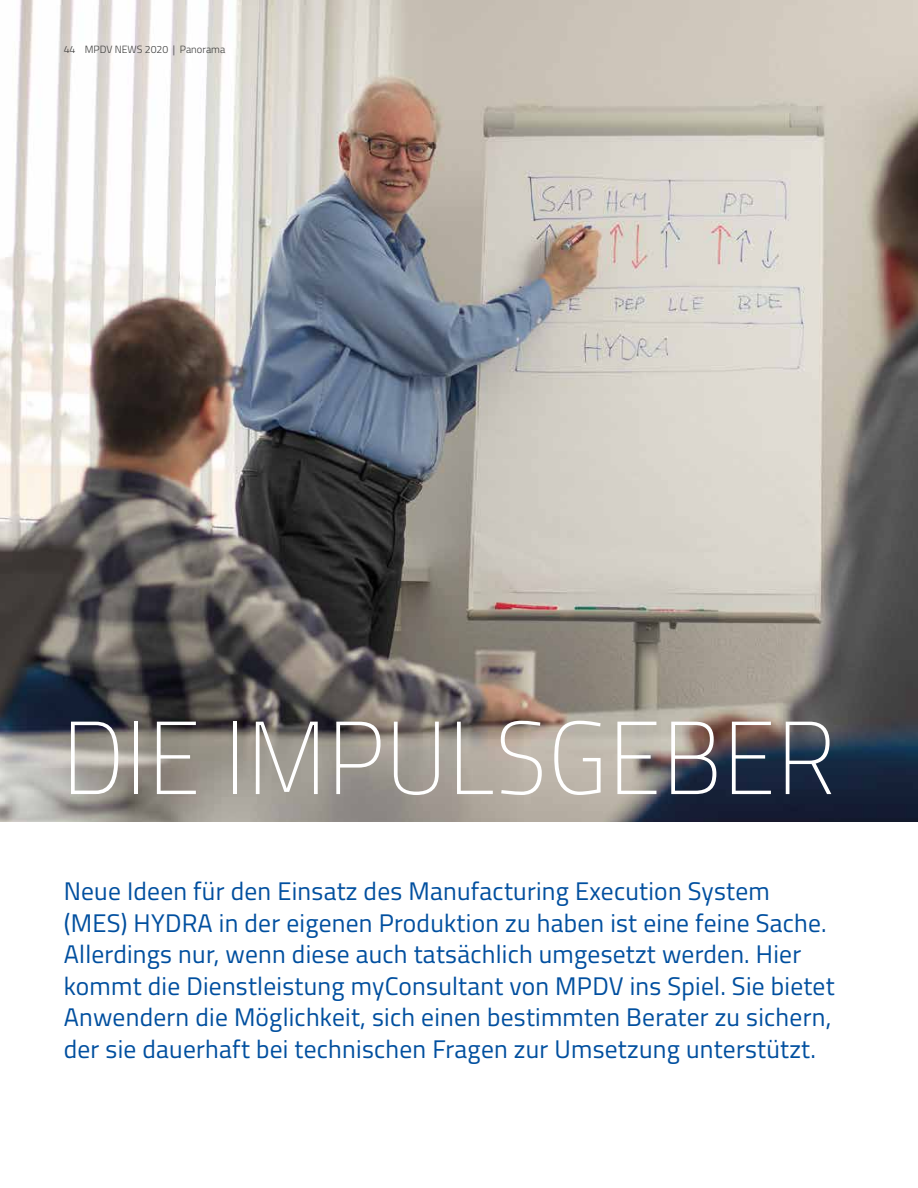
<style>
.page{position:relative;width:918px;height:1188px;background:#fff}
.page>*{position:absolute;margin:0;border:0;box-sizing:border-box;transform-origin:0 0}
.t1{font:103.5px "Titillium Thin Upright";letter-spacing:.01em;color:#fff}
.t2{font:25.5px/31.5px "Titillium";letter-spacing:.01em;color:#004f9f}
.t3{font:300 10.5px "Titillium";color:#3c3c3b}
</style>
<div class="page">
<img style="left:0;top:0;width:918px;height:822px">
<p class="t3" style="left:64px;top:41px;width:163px">44 MPDV NEWS 2020 | Panorama</p>
<h1 class="t1" style="left:62px;top:684px;width:775px">DIE IMPULSGEBER</h1>
<p class="t2" style="left:64px;top:875px;width:772px">Neue Ideen für den Einsatz des Manufacturing Execution System (MES) HYDRA in der eigenen Produktion zu haben ist eine feine Sache.<br>Allerdings nur, wenn diese auch tatsächlich umgesetzt werden. Hier kommt die Dienstleistung myConsultant von MPDV ins Spiel. Sie bietet Anwendern die Möglichkeit, sich einen bestimmten Berater zu sichern, der sie dauerhaft bei technischen Fragen zur Umsetzung unterstützt.</p>
</div>
